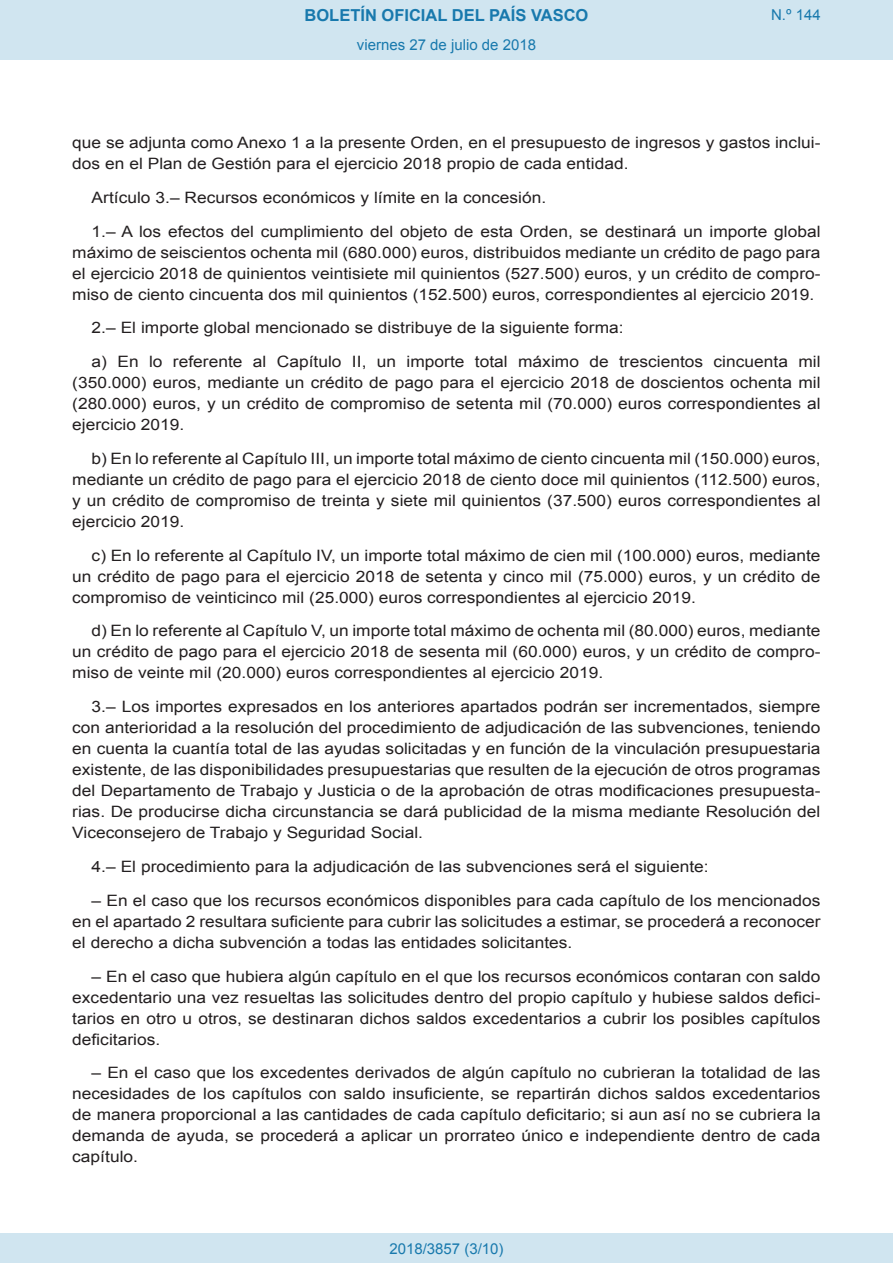
<style>
.page{position:relative;width:893px;height:1263px;background:#fff}
.page>*{position:absolute;margin:0;border:0;box-sizing:border-box;transform-origin:0 0}
.t1{font:700 16.5px "Arial";color:#1879ad}
.BOPVDetalle{font:15.6px/21px "Arial";color:#231f20;text-align:justify;scale:1.11 1}
.Paginacion_Centro{font:15px "Arial";color:#1879ad}
</style>
<div class="page">
<div style="left:0;top:0;width:893px;height:60px;background:#d0e5f0"></div>
<div style="left:0;top:1233px;width:893px;height:30px;background:#d0e5f0"></div>
<p class="t1" style="left:305px;top:4px;width:285px">BOLETÍN OFICIAL DEL PAÍS VASCO</p>
<p class="Paginacion_Centro" style="left:357px;top:35px;width:181px">viernes 27 de julio de 2018</p>
<p class="Paginacion_Centro" style="left:771px;top:5px;width:51px">N.º 144</p>
<p class="BOPVDetalle" style="left:72px;top:132px;width:676px">que se adjunta como Anexo 1 a la presente Orden, en el presupuesto de ingresos y gastos inclui&shy;dos en el Plan de Gestión para el ejercicio 2018 propio de cada entidad.</p>
<p class="BOPVDetalle" style="left:92px;top:187px;width:411px">Artículo 3.– Recursos económicos y límite en la concesión.</p>
<p class="BOPVDetalle" style="left:72px;top:221px;width:676px;text-indent:19px">1.– A los efectos del cumplimiento del objeto de esta Orden, se destinará un importe global máximo de seiscientos ochenta mil (680.000) euros, distribuidos mediante un crédito de pago para el ejercicio 2018 de quinientos veintisiete mil quinientos (527.500) euros, y un crédito de compro&shy;miso de ciento cincuenta dos mil quinientos (152.500) euros, correspondientes al ejercicio 2019.</p>
<p class="BOPVDetalle" style="left:92px;top:318px;width:481px">2.– El importe global mencionado se distribuye de la siguiente forma:</p>
<p class="BOPVDetalle" style="left:72px;top:351px;width:676px;text-indent:19px">a) En lo referente al Capítulo II, un importe total máximo de trescientos cincuenta mil (350.000) euros, mediante un crédito de pago para el ejercicio 2018 de doscientos ochenta mil (280.000) euros, y un crédito de compromiso de setenta mil (70.000) euros correspondientes al ejercicio 2019.</p>
<p class="BOPVDetalle" style="left:72px;top:448px;width:676px;text-indent:19px">b) En lo referente al Capítulo III, un importe total máximo de ciento cincuenta mil (150.000) euros, mediante un crédito de pago para el ejercicio 2018 de ciento doce mil quinientos (112.500) euros, y un crédito de compromiso de treinta y siete mil quinientos (37.500) euros correspondientes al ejercicio 2019.</p>
<p class="BOPVDetalle" style="left:72px;top:545px;width:676px;text-indent:19px">c) En lo referente al Capítulo IV, un importe total máximo de cien mil (100.000) euros, mediante un crédito de pago para el ejercicio 2018 de setenta y cinco mil (75.000) euros, y un crédito de compromiso de veinticinco mil (25.000) euros correspondientes al ejercicio 2019.</p>
<p class="BOPVDetalle" style="left:72px;top:621px;width:676px;text-indent:19px">d) En lo referente al Capítulo V, un importe total máximo de ochenta mil (80.000) euros, mediante un crédito de pago para el ejercicio 2018 de sesenta mil (60.000) euros, y un crédito de compro&shy;miso de veinte mil (20.000) euros correspondientes al ejercicio 2019.</p>
<p class="BOPVDetalle" style="left:72px;top:696px;width:676px;text-indent:19px">3.– Los importes expresados en los anteriores apartados podrán ser incrementados, siempre con anterioridad a la resolución del procedimiento de adjudicación de las subvenciones, teniendo en cuenta la cuantía total de las ayudas solicitadas y en función de la vinculación presupuestaria existente, de las disponibilidades presupuestarias que resulten de la ejecución de otros programas del Departamento de Trabajo y Justicia o de la aprobación de otras modificaciones presupuesta&shy;rias. De producirse dicha circunstancia se dará publicidad de la misma mediante Resolución del Viceconsejero de Trabajo y Seguridad Social.</p>
<p class="BOPVDetalle" style="left:92px;top:856px;width:557px">4.– El procedimiento para la adjudicación de las subvenciones será el siguiente:</p>
<p class="BOPVDetalle" style="left:72px;top:890px;width:676px;text-indent:19px">– En el caso que los recursos económicos disponibles para cada capítulo de los mencionados en el apartado 2 resultara suficiente para cubrir las solicitudes a estimar, se procederá a reconocer el derecho a dicha subvención a todas las entidades solicitantes.</p>
<p class="BOPVDetalle" style="left:72px;top:966px;width:676px;text-indent:19px">– En el caso que hubiera algún capítulo en el que los recursos económicos contaran con saldo excedentario una vez resueltas las solicitudes dentro del propio capítulo y hubiese saldos defici&shy;tarios en otro u otros, se destinaran dichos saldos excedentarios a cubrir los posibles capítulos deficitarios.</p>
<p class="BOPVDetalle" style="left:72px;top:1062px;width:676px;text-indent:19px">– En el caso que los excedentes derivados de algún capítulo no cubrieran la totalidad de las necesidades de los capítulos con saldo insuficiente, se repartirán dichos saldos excedentarios de manera proporcional a las cantidades de cada capítulo deficitario; si aun así no se cubriera la demanda de ayuda, se procederá a aplicar un prorrateo único e independiente dentro de cada capítulo.</p>
<p class="Paginacion_Centro" style="left:389px;top:1238px;width:116px">2018/3857 (3/10)</p>
</div>
